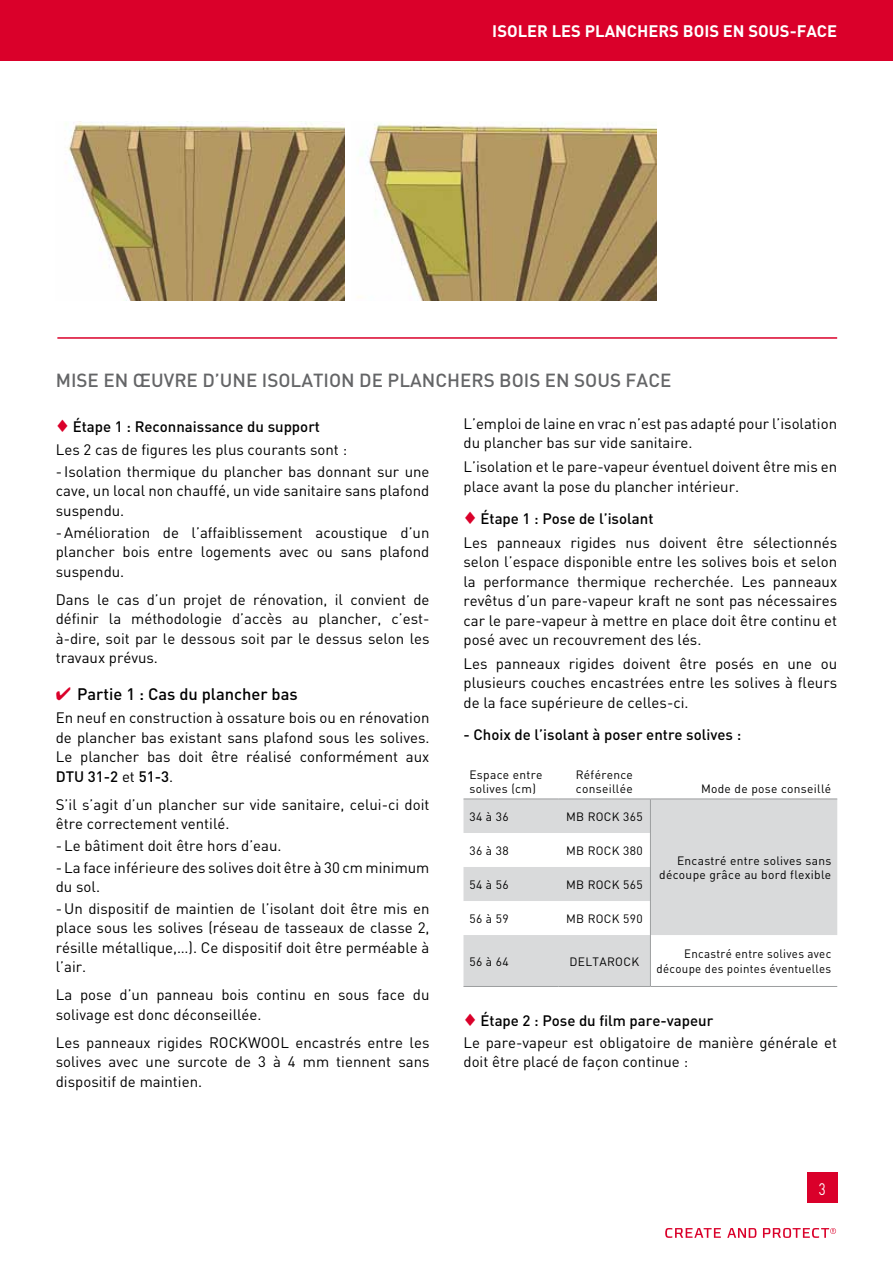
<style>
.page{position:relative;width:893px;height:1263px;background:#fff}
.page>*{position:absolute;margin:0;border:0;box-sizing:border-box;transform-origin:0 0}
.t1{font:500 18.75px "DIN";color:#646567}
.t2{font:700 16.5px "DIN";color:#fff}
.t3{font:500 16.5px "DIN";color:#000}
.t4{font:16.5px "DIN";color:#fff;scale:.8 1}
.t5{font:15px/19.5px "DIN";color:#000}
.t6{font:500 15px "DIN";color:#000}
.t7{font:12px/14.4px "DIN";letter-spacing:.025em;color:#000}
.t8{font:12px/14.4px "DIN";letter-spacing:.025em;color:#000;text-align:right;scale:.96 1}
.s1{color:#da002a}
.s2{font-weight:500}
</style>
<div class="page">
<svg style="left:727px;top:1228px;width:29px;height:10px"></svg>
<svg style="left:763px;top:1227px;width:73px;height:11px"></svg>
<svg style="left:665px;top:1228px;width:56px;height:10px"></svg>
<div style="left:807px;top:1173px;width:30px;height:30px;background:#da002a"></div>
<div style="left:0;top:0;width:893px;height:60px;background:#da002a"></div>
<img style="left:65px;top:121px;width:280px;height:180px">
<img style="left:357px;top:123px;width:299px;height:178px">
<svg style="left:463px;top:799px;width:374px;height:187px;fill:#d9dadb"></svg>
<hr style="left:463px;top:798px;width:95px;height:1px;background:#9c9e9f">
<hr style="left:558px;top:798px;width:92px;height:1px;background:#9c9e9f">
<hr style="left:650px;top:799px;width:1px;height:34px;background:#9c9e9f">
<hr style="left:650px;top:798px;width:187px;height:1px;background:#9c9e9f">
<hr style="left:650px;top:833px;width:1px;height:34px;background:#9c9e9f">
<hr style="left:650px;top:867px;width:1px;height:34px;background:#9c9e9f">
<hr style="left:650px;top:901px;width:1px;height:34px;background:#9c9e9f">
<hr style="left:463px;top:986px;width:95px;height:1px;background:#9c9e9f">
<hr style="left:558px;top:986px;width:92px;height:1px;background:#9c9e9f">
<hr style="left:650px;top:935px;width:1px;height:51px;background:#9c9e9f">
<hr style="left:650px;top:986px;width:187px;height:1px;background:#9c9e9f">
<hr style="left:57px;top:337px;width:780px;height:2px;background:#da002a">
<p class="t2" style="left:492px;top:20px;width:346px">ISOLER LES PLANCHERS BOIS EN SOUS-FACE</p>
<p class="t1" style="left:56px;top:368px;width:188px">M ISE EN ŒUVRE d’uneisol</p>
<p class="t1" style="left:301px;top:368px;width:21px">ation</p>
<p class="t1" style="left:359px;top:368px;width:111px">de planchers</p>
<p class="t1" style="left:499px;top:368px;width:23px">boisenso</p>
<p class="t1" style="left:597px;top:368px;width:63px">us face</p>
<p class="t5" style="left:56px;top:414px;width:293px;line-height:23.7px"><span class="s1">♦</span> <span class="s2">Étape 1 : Reconnaissance du support<br></span>Les 2 cas de figures les plus courants sont :</p>
<p class="t5" style="left:56px;top:461px;width:375px;text-align:justify">- Isolation thermique du plancher bas donnant sur une cave, un local non chauffé, un vide sanitaire sans plafond suspendu.</p>
<p class="t5" style="left:56px;top:522px;width:375px;text-align:justify">-Amélioration de l’affaiblissement acoustique d’un plancher bois entre logements avec ou sans plafond suspendu.</p>
<p class="t5" style="left:56px;top:589px;width:375px;text-align:justify">Dans le cas d’un projet de rénovation, il convient de définir la méthodologie d’accès au plancher, c’est&shy;à-dire, soit par le dessous soit par le dessus selon les travaux prévus.</p>
<p class="t3" style="left:56px;top:683px;width:243px"><span class="s1">✔</span> Partie 1 : Cas du plancher bas</p>
<p class="t5" style="left:56px;top:708px;width:375px;text-align:justify">En neuf en construction à ossature bois ou en rénovation de plancher bas existant sans plafond sous les solives.<br>Le plancher bas doit être réalisé conformément aux <span class="s2">DTU 31-2</span> et <span class="s2">51-3</span>.</p>
<p class="t5" style="left:56px;top:794px;width:375px">S’il s’agit d’un plancher sur vide sanitaire, celui-ci doit être correctement ventilé.</p>
<p class="t5" style="left:56px;top:834px;width:375px;line-height:21.6px">-Le bâtiment doit être hors d’eau.<br>-La face inférieure des solives doit être à 30 cm minimum</p>
<p class="t5" style="left:56px;top:876px;width:375px;line-height:21.6px">du sol.<br>-Un dispositif de maintien de l’isolant doit être mis en</p>
<p class="t5" style="left:56px;top:918px;width:375px;text-align:justify">place sous les solives (réseau de tasseaux de classe 2, résille métallique,…). Ce dispositif doit être perméable à l’air.</p>
<p class="t5" style="left:56px;top:985px;width:375px">La pose d’un panneau bois continu en sous face du solivage est donc déconseillée.</p>
<p class="t5" style="left:56px;top:1032px;width:375px;text-align:justify">Les panneaux rigides ROCKWOOL encastrés entre les solives avec une surcote de 3 à 4 mm tiennent sans dispositif de maintien.</p>
<p class="t5" style="left:463px;top:413px;width:375px">L’emploi de laine en vrac n’est pas adapté pour l’isolation du plancher bas sur vide sanitaire.</p>
<p class="t5" style="left:463px;top:457px;width:375px">L’isolation et le pare-vapeur éventuel doivent être mis en place avant la pose du plancher intérieur.</p>
<p class="t5" style="left:463px;top:506px;width:375px;line-height:23.7px"><span class="s1">♦</span> <span class="s2">Étape 1 : Pose de l’isolant<br></span>Les panneaux rigides nus doivent être sélectionnés</p>
<p class="t5" style="left:463px;top:552px;width:375px;text-align:justify">selon l’espace disponible entre les solives bois et selon la performance thermique recherchée. Les panneaux revêtus d’un pare-vapeur kraft ne sont pas nécessaires car le pare-vapeur à mettre en place doit être continu et posé avec un recouvrement des lés.</p>
<p class="t5" style="left:463px;top:653px;width:375px;text-align:justify">Les panneaux rigides doivent être posés en une ou plusieurs couches encastrées entre les solives à fleurs de la face supérieure de celles-ci.</p>
<p class="t6" style="left:463px;top:725px;width:279px">- Choix de l’isolant à poser entre solives :</p>
<p class="t7" style="left:469px;top:767px;width:75px">Espace entre solives (cm)</p>
<p class="t7" style="left:576px;top:767px;width:59px">Référence conseillée</p>
<p class="t7" style="left:701px;top:781px;width:132px">Mode de pose conseillé</p>
<p class="t7" style="left:469px;top:809px;width:41px">34 à 36</p>
<p class="t7" style="left:566px;top:809px;width:78px">MB ROCK 365</p>
<p class="t7" style="left:469px;top:843px;width:41px">36 à 38</p>
<p class="t7" style="left:566px;top:843px;width:78px">MB ROCK 380</p>
<p class="t7" style="left:469px;top:877px;width:41px">54 à 56</p>
<p class="t7" style="left:566px;top:877px;width:78px">MB ROCK 565</p>
<p class="t7" style="left:469px;top:911px;width:41px">56 à 59</p>
<p class="t7" style="left:566px;top:911px;width:78px">MB ROCK 590</p>
<p class="t7" style="left:469px;top:954px;width:41px">56 à 64</p>
<p class="t7" style="left:570px;top:954px;width:71px">DELTAROCK</p>
<p class="t8" style="left:657px;top:947px;width:183px">Encastré entre solives avec découpe des pointes éventuelles</p>
<p class="t7" style="left:659px;top:853px;width:174px;text-align:right">Encastré entre solives sans découpe grâce au bord flexible</p>
<p class="t5" style="left:463px;top:1009px;width:375px;line-height:21.6px"><span class="s1">♦</span> <span class="s2">Étape 2 : Pose du film pare-vapeur<br></span>Le pare-vapeur est obligatoire de manière générale et</p>
<p class="t5" style="left:463px;top:1052px;width:226px">doit être placé de façon continue :</p>
<p class="t4" style="left:819px;top:1178px;width:10px">3</p>
</div>
